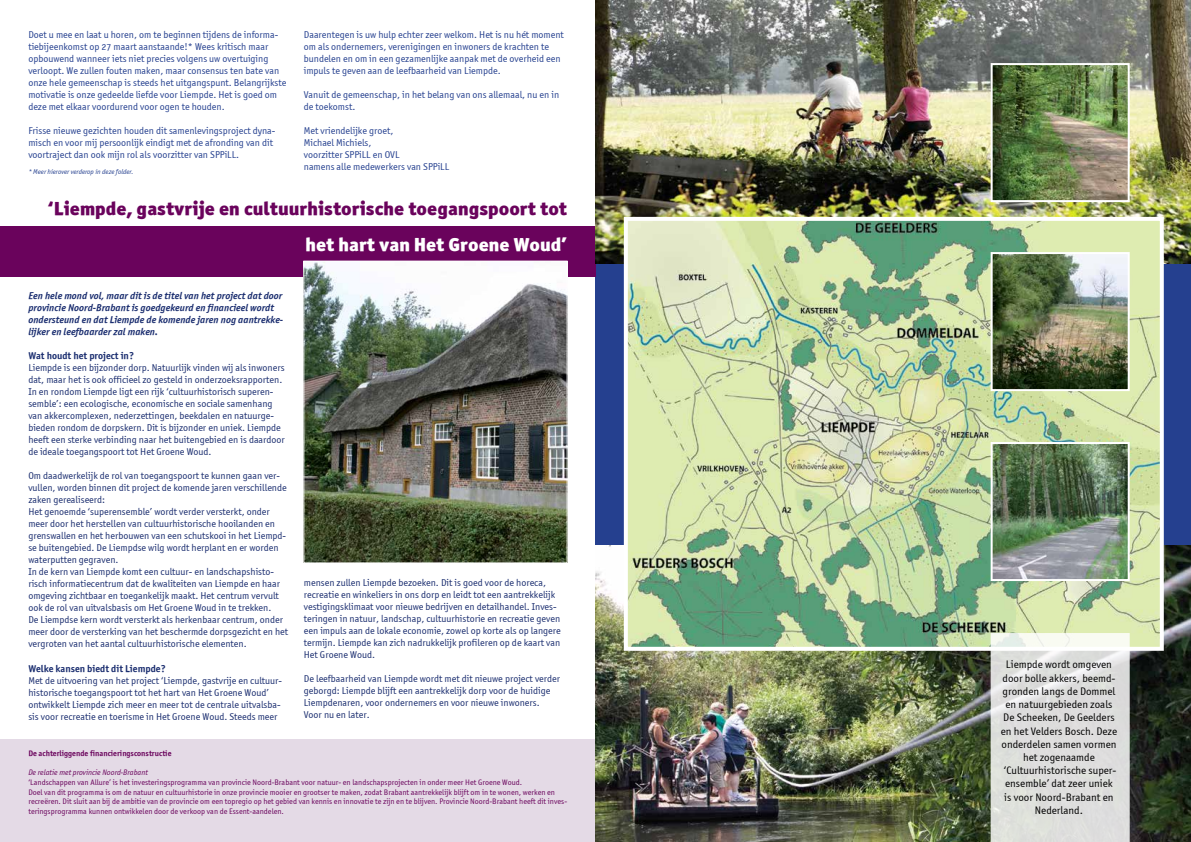
<style>
.page{position:relative;width:1191px;height:842px;background:#fff}
.page>*{position:absolute;margin:0;border:0;box-sizing:border-box;transform-origin:0 0}
.t1{font:19px "Officina San Blk OSITCTT Black";color:#6a035c}
.t2{font:19px "Officina San Blk OSITCTT Black";color:#fff}
.t3{font:11px/13.2px "Officina Sans OSITCTT Book";color:#000;text-align:center}
.t4{font:10px/12px "Officina Sans OSITCTT Book";color:#1a2d6f}
.t5{font:10px/12px "Officina Sans OSITCTT Book";color:#25408f}
.t6{font:italic 10px/12px "Officina Sans ITCTT Bold";color:#1a2d6f}
.t7{font:10px "Officina Sans OSITCTT Bold";color:#1a2d6f}
.t8{font:8px/9.6px "Officina Sans OSITCTT Book";color:#6a035c}
.t9{font:8px "Officina Sans OSITCTT Bold";color:#6a035c}
.t10{font:8px "Officina Sans OSITCTT Book Ita";color:#6a035c}
.t11{font:7px "Officina Sans OSITCTT Book Ita";color:#25408f}
</style>
<div class="page">
<div style="left:595px;top:264px;width:596px;height:285px;background:#25408f"></div>
<div style="left:0;top:226px;width:595px;height:50px;background:#6a035c"></div>
<div style="left:0;top:740px;width:595px;height:102px;background:#e4dae6"></div>
<img style="left:305px;top:263px;width:260px;height:298px">
<div style="left:303px;top:261px;width:264px;height:302px;border:1px solid #fff"></div>
<img style="left:595px;top:0;width:596px;height:263px">
<img style="left:595px;top:546px;width:596px;height:296px">
<img style="left:629px;top:222px;width:529px;height:424px">
<div style="left:624px;top:217px;width:539px;height:434px;border:4px solid #fff"></div>
<img style="left:993px;top:66px;width:133px;height:133px">
<div style="left:990px;top:63px;width:139px;height:139px;border:2px solid #fff"></div>
<img style="left:993px;top:255px;width:133px;height:133px">
<div style="left:990px;top:252px;width:139px;height:139px;border:2px solid #fff"></div>
<img style="left:993px;top:445px;width:133px;height:133px">
<div style="left:990px;top:442px;width:139px;height:139px;border:2px solid #fff"></div>
<svg style="left:990px;top:633px;width:139px;height:209px;background:#e0e0de"></svg>
<p class="t5" style="left:28px;top:28px;width:259px">Doet u mee en laat u horen, om te beginnen tijdens de informa&shy;tiebijeenkomst op 27 maart aanstaande!* Wees kritisch maar opbouwend wanneer iets niet precies volgens uw overtuiging verloopt. We zullen fouten maken, maar consensus ten bate van onze hele gemeenschap is steeds het uitgangspunt. Belangrijkste motivatie is onze gedeelde liefde voor Liempde. Het is goed om deze met elkaar voordurend voor ogen te houden.</p>
<p class="t5" style="left:28px;top:124px;width:249px">Frisse nieuwe gezichten houden dit samenlevingsproject dyna&shy;misch en voor mij persoonlijk eindigt met de afronding van dit voortraject dan ook mijn rol als voorzitter van SPPiLL.</p>
<p class="t5" style="left:304px;top:28px;width:262px">Daarentegen is uw hulp echter zeer welkom. Het is nu hét moment om als ondernemers, verenigingen en inwoners de krachten te bundelen en om in een gezamenlijke aanpak met de overheid een impuls te geven aan de leefbaarheid van Liempde.</p>
<p class="t5" style="left:304px;top:88px;width:257px">Vanuit de gemeenschap, in het belang van ons allemaal, nu en in de toekomst.</p>
<p class="t5" style="left:304px;top:124px;width:147px">Met vriendelijke groet,<br>Michael Michiels,<br>voorzitter SPPiLL en OVL<br>namens alle medewerkers van SPPiLL</p>
<h1 class="t1" style="left:48px;top:196px;width:521px">‘Liempde, gastvrije en cultuurhistorische toegangspoort tot</h1>
<h1 class="t2" style="left:305px;top:232px;width:263px">het hart van Het Groene Woud’</h1>
<p class="t11" style="left:28px;top:168px;width:107px">* Meer hierover verderop in deze folder.</p>
<p class="t6" style="left:28px;top:290px;width:256px">Een hele mond vol, maar dit is de titel van het project dat door provincie Noord-Brabant is goedgekeurd en financieel wordt ondersteund en dat Liempde de komende jaren nog aantrekke&shy;lijker en leefbaarder zal maken.</p>
<p class="t7" style="left:28px;top:350px;width:107px">Wat houdt het project in?</p>
<p class="t4" style="left:28px;top:362px;width:258px">Liempde is een bijzonder dorp. Natuurlijk vinden wij als inwoners dat, maar het is ook officieel zo gesteld in onderzoeksrapporten.<br>In en rondom Liempde ligt een rijk ‘cultuurhistorisch superen&shy;semble’: een ecologische, economische en sociale samenhang van akkercomplexen, nederzettingen, beekdalen en natuurge&shy;bieden rondom de dorpskern. Dit is bijzonder en uniek. Liempde heeft een sterke verbinding naar het buitengebied en is daardoor de ideale toegangspoort tot Het Groene Woud.</p>
<p class="t4" style="left:28px;top:470px;width:261px">Om daadwerkelijk de rol van toegangspoort te kunnen gaan ver&shy;vullen, worden binnen dit project de komende jaren verschillende zaken gerealiseerd:<br>Het genoemde ‘superensemble’ wordt verder versterkt, onder meer door het herstellen van cultuurhistorische hooilanden en grenswallen en het herbouwen van een schutskooi in het Liempd&shy;se buitengebied. De Liempdse wilg wordt herplant en er worden waterputten gegraven.<br>In de kern van Liempde komt een cultuur- en landschapshisto&shy;risch informatiecentrum dat de kwaliteiten van Liempde en haar omgeving zichtbaar en toegankelijk maakt. Het centrum vervult ook de rol van uitvalsbasis om Het Groene Woud in te trekken.<br>De Liempdse kern wordt versterkt als herkenbaar centrum, onder meer door de versterking van het beschermde dorpsgezicht en het vergroten van het aantal cultuurhistorische elementen.</p>
<p class="t7" style="left:28px;top:662px;width:139px">Welke kansen biedt dit Liempde?</p>
<p class="t4" style="left:28px;top:674px;width:255px">Met de uitvoering van het project ‘Liempde, gastvrije en cultuur&shy;historische toegangspoort tot het hart van Het Groene Woud’ ontwikkelt Liempde zich meer en meer tot de centrale uitvalsba&shy;sis voor recreatie en toerisme in Het Groene Woud. Steeds meer</p>
<p class="t4" style="left:304px;top:576px;width:258px">mensen zullen Liempde bezoeken. Dit is goed voor de horeca, recreatie en winkeliers in ons dorp en leidt tot een aantrekkelijk vestigingsklimaat voor nieuwe bedrijven en detailhandel. Inves&shy;teringen in natuur, landschap, cultuurhistorie en recreatie geven een impuls aan de lokale economie, zowel op korte als op langere termijn. Liempde kan zich nadrukkelijk profileren op de kaart van Het Groene Woud.</p>
<p class="t4" style="left:304px;top:672px;width:258px">De leefbaarheid van Liempde wordt met dit nieuwe project verder geborgd: Liempde blijft een aantrekkelijk dorp voor de huidige Liempdenaren, voor ondernemers en voor nieuwe inwoners.<br>Voor nu en later.</p>
<p class="t9" style="left:28px;top:748px;width:145px">De achterliggende financieringsconstructie</p>
<p class="t10" style="left:28px;top:768px;width:121px">De relatie met provincie Noord-Brabant</p>
<p class="t8" style="left:28px;top:777px;width:540px">‘Landschappen van Allure’ is het investeringsprogramma van provincie Noord-Brabant voor natuur- en landschapsprojecten in onder meer Het Groene Woud.<br>Doel van dit programma is om de natuur en cultuurhistorie in onze provincie mooier en grootser te maken, zodat Brabant aantrekkelijk blijft om in te wonen, werken en recreëren. Dit sluit aan bij de ambitie van de provincie om een topregio op het gebied van kennis en innovatie te zijn en te blijven. Provincie Noord-Brabant heeft dit inves&shy;teringsprogramma kunnen ontwikkelen door de verkoop van de Essent-aandelen.</p>
<p class="t3" style="left:1000px;top:658px;width:118px">Liempde wordt omgeven door bolle akkers, beemd&shy;gronden langs de Dommel en natuurgebieden zoals<br>De Scheeken, De Geelders en het Velders Bosch. Deze onderdelen samen vormen het zogenaamde ‘Cultuurhistorische super&shy;ensemble’ dat zeer uniek is voor Noord-Brabant en<br>Nederland.</p>
</div>
